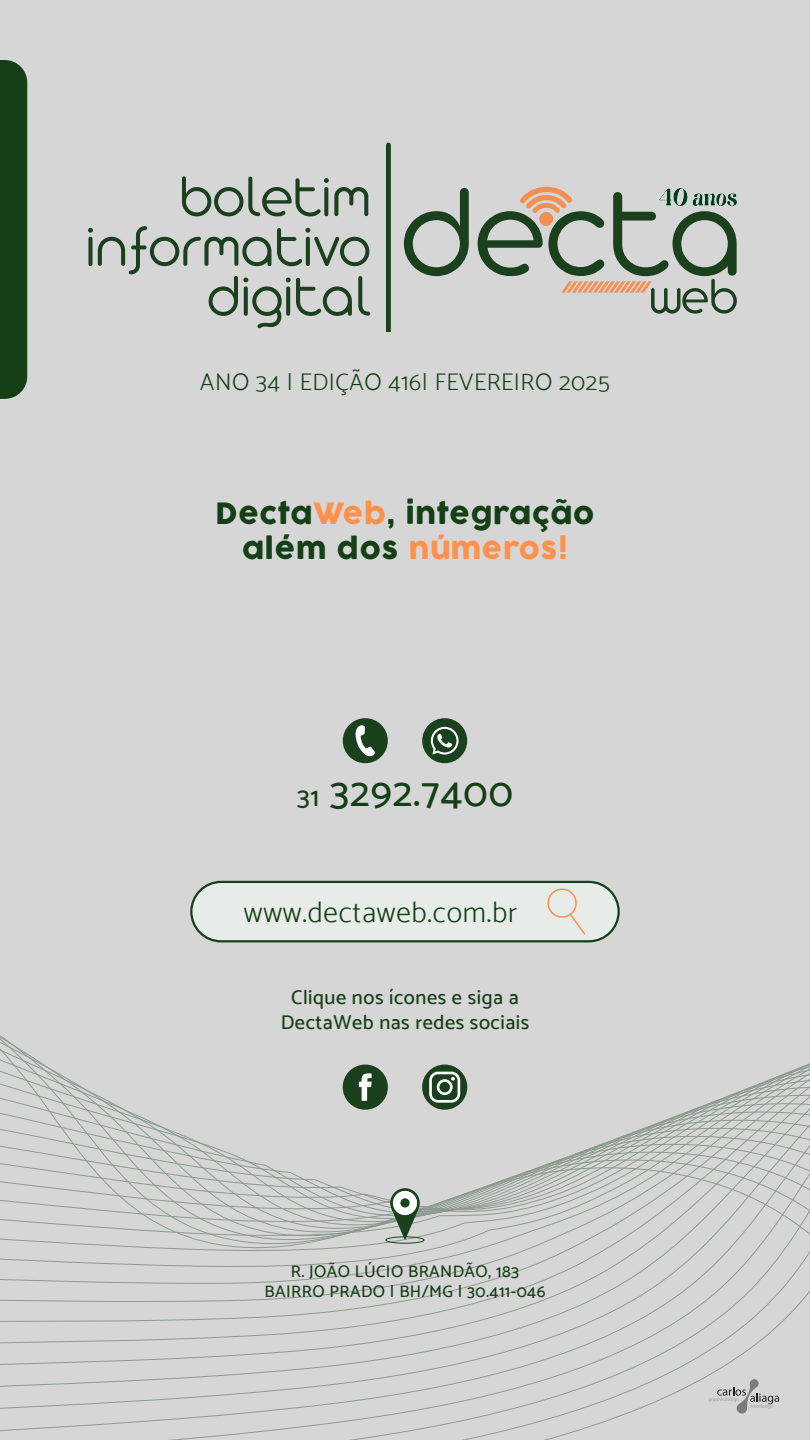
<style>
.page{position:relative;width:810px;height:1440px;background:#fff}
.page>*{position:absolute;margin:0;border:0;box-sizing:border-box;transform-origin:0 0}
.t1{font:300 61.72px/49.7px "Arista Pro Alternate";color:#1b401e;text-align:right}
.t2{font:40.5px "Mosk Medium 500";letter-spacing:.025em;color:#154017}
.t3{font:29.25px "Mosk Light 300";letter-spacing:.025em;color:#154017}
.t4{font:28.65px/35.4px "COCOGOOSE";letter-spacing:.025em;color:#154017;text-align:center}
.t5{font:24px "Mosk Light 300";letter-spacing:.025em;color:#154017}
.t6{font:20.25px/24.3px "Mosk Medium 500";letter-spacing:.025em;color:#154017;text-align:center}
.t7{font:16.88px/20.2px "Mosk Medium 500";letter-spacing:.025em;color:#154017;text-align:center}
.s1{color:#ff914d}
.s2{font-size:27px}
</style>
<div class="page">
<div style="left:0;top:0;width:810px;height:851px;background:#d6d6d6"></div>
<svg style="left:0;top:852px;width:810px;height:588px;background:#d1d2d1"></svg>
<svg style="left:708px;top:1379px;width:71px;height:35px;background:#c0c0c0"></svg>
<div style="left:191px;top:882px;width:428px;height:59px;background:#e8ece8;border-radius:30px"></div>
<div style="left:190px;top:881px;width:430px;height:61px;border:2px solid #154017;border-radius:30px"></div>
<svg style="left:547px;top:888px;width:39px;height:47px"></svg>
<div style="left:343px;top:1065px;width:45px;height:45px;background:#1b401e;border-radius:50%"></div>
<svg style="left:359px;top:1073px;width:13px;height:28px"></svg>
<div style="left:422px;top:1065px;width:45px;height:45px;background:#1b401e;border-radius:50%"></div>
<svg style="left:429px;top:1072px;width:31px;height:31px"></svg>
<div style="left:343px;top:718px;width:45px;height:45px;background:#1b401e;border-radius:50%"></div>
<svg style="left:355px;top:725px;width:20px;height:32px"></svg>
<div style="left:422px;top:718px;width:45px;height:45px;background:#1b401e;border-radius:50%"></div>
<svg style="left:431px;top:727px;width:28px;height:28px"></svg>
<svg style="left:390px;top:1188px;width:30px;height:52px"></svg>
<div style="left:393px;top:1191px;width:24px;height:24px;background:#fff;border-radius:50%"></div>
<div style="left:386px;top:1236px;width:38px;height:8px;border:1px solid #1b401e;border-radius:50%"></div>
<svg style="left:400px;top:1198px;width:10px;height:10px"></svg>
<div style="left:0;top:60px;width:27px;height:339px;background:#154017"></div>
<svg style="left:404px;top:188px;width:65px;height:88px;background:#98a499"></svg>
<svg style="left:478px;top:187px;width:259px;height:127px;background:#aeb2a8"></svg>
<div style="left:386px;top:145px;width:5px;height:187px;background:#1b401e"></div>
<img style="left:659px;top:189px;width:78px;height:16px">
<h1 class="t1" style="left:85px;top:174px;width:287px">boletim informativo digital</h1>
<h3 class="t5" style="left:200px;top:368px;width:411px">ANO 34 | EDIÇÃO 416| FEVEREIRO 2025</h3>
<h3 class="t4" style="left:216px;top:496px;width:380px">Decta<span class="s1">Web</span>, integração além dos <span class="s1">números!</span></h3>
<h2 class="t2" style="left:297px;top:769px;width:217px"><span class="s2">31</span> 3292.7400</h2>
<h3 class="t3" style="left:244px;top:895px;width:275px">www.dectaweb.com.br</h3>
<p class="t6" style="left:281px;top:985px;width:250px">Clique nos ícones e siga a<br>DectaWeb nas redes sociais</p>
<p class="t7" style="left:265px;top:1261px;width:282px">R. JOÃO LÚCIO BRANDÃO, 183<br>BAIRRO PRADO | BH/MG | 30.411-046</p>
</div>
